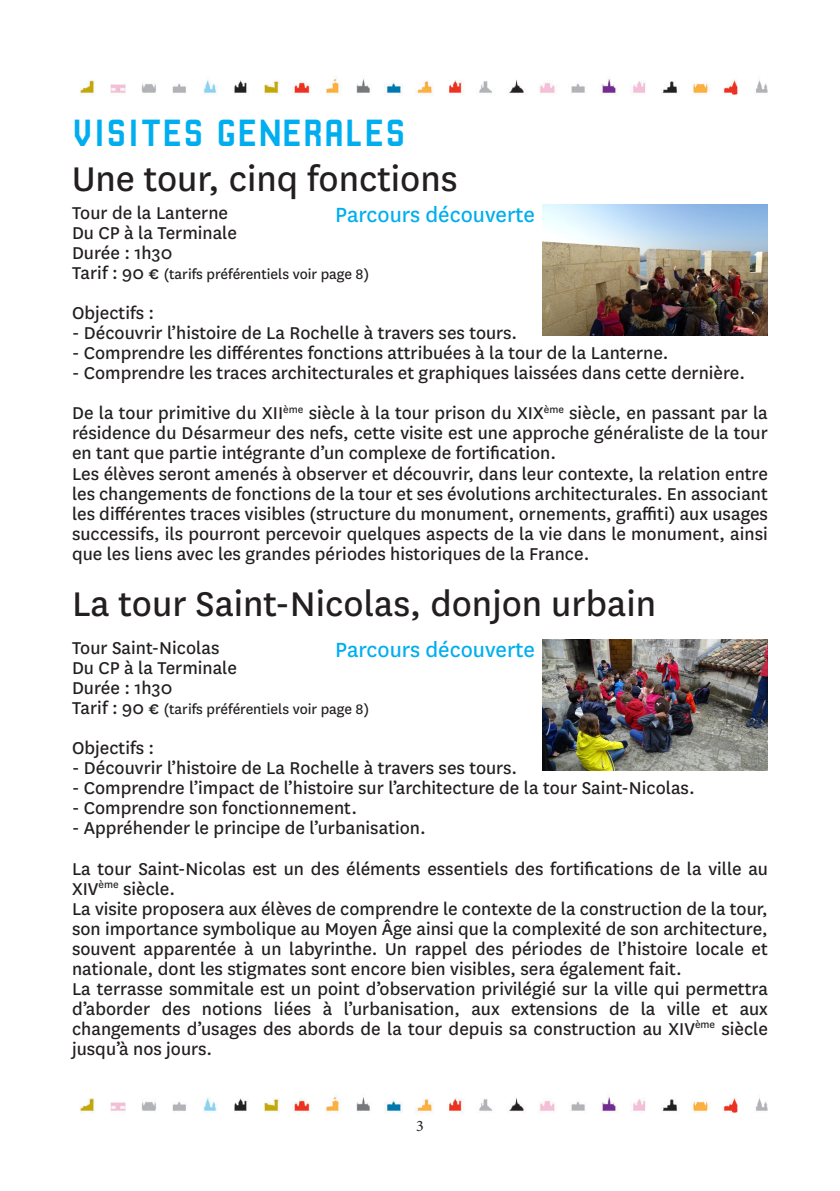
<style>
.page{position:relative;width:840px;height:1191px;background:#fff}
.page>*{position:absolute;margin:0;border:0;box-sizing:border-box;transform-origin:0 0}
.t1{font:40px "National";color:#231f20}
.t2{font:40px "Robust CMN";letter-spacing:.005em;color:#00aeef}
.t3{font:24px "National";color:#00aeef}
.t4{font:20px/20px "National";color:#231f20;text-align:justify}
.t5{font:16px "National";color:#231f20}
.t6{font:16px "Minion Pro";color:#231f20}
.s1{font-size:20px}
</style>
<div class="page">
<img style="left:80px;top:78px;width:687px;height:17px">
<img style="left:80px;top:1096px;width:687px;height:17px">
<img style="left:542px;top:204px;width:225px;height:131px">
<img style="left:542px;top:639px;width:225px;height:131px">
<p class="t2" style="left:72px;top:110px;width:335px">VISITES GENERALES</p>
<p class="t1" style="left:72px;top:152px;width:387px">Une tour, cinq fonctions</p>
<p class="t4" style="left:72px;top:202px;width:157px">Tour de la Lanterne</p>
<p class="t4" style="left:72px;top:222px;width:166px">Du CP à la Terminale</p>
<p class="t4" style="left:72px;top:242px;width:102px">Durée : 1h30</p>
<p class="t5" style="left:72px;top:264px;width:298px"><span class="s1">Tarif : 90 €</span> (tarifs préférentiels voir page 8)</p>
<p class="t4" style="left:72px;top:302px;width:84px">Objectifs :</p>
<p class="t4" style="left:72px;top:322px;width:446px">- Découvrir l’histoire de La Rochelle à travers ses tours.</p>
<p class="t4" style="left:72px;top:342px;width:597px">- Comprendre les différentes fonctions attribuées à la tour de la Lanterne.</p>
<p class="t4" style="left:72px;top:362px;width:674px">- Comprendre les traces architecturales et graphiques laissées dans cette dernière.</p>
<p class="t4" style="left:72px;top:402px;width:697px">De la tour primitive du XII<sup>ème</sup> siècle à la tour prison du XIX<sup>ème</sup> siècle, en passant par la résidence du Désarmeur des nefs, cette visite est une approche généraliste de la tour en tant que partie intégrante d’un complexe de fortification.</p>
<p class="t4" style="left:72px;top:462px;width:697px">Les élèves seront amenés à observer et découvrir, dans leur contexte, la relation entre les changements de fonctions de la tour et ses évolutions architecturales. En associant les différentes traces visibles (structure du monument, ornements, graffiti) aux usages successifs, ils pourront percevoir quelques aspects de la vie dans le monument, ainsi que les liens avec les grandes périodes historiques de la France.</p>
<p class="t3" style="left:335px;top:199px;width:201px">Parcours découverte</p>
<p class="t1" style="left:72px;top:576px;width:585px">La tour Saint-Nicolas, donjon urbain</p>
<p class="t4" style="left:72px;top:637px;width:149px">Tour Saint-Nicolas</p>
<p class="t4" style="left:72px;top:657px;width:166px">Du CP à la Terminale</p>
<p class="t4" style="left:72px;top:677px;width:102px">Durée : 1h30</p>
<p class="t5" style="left:72px;top:699px;width:298px"><span class="s1">Tarif : 90 €</span> (tarifs préférentiels voir page 8)</p>
<p class="t4" style="left:72px;top:737px;width:84px">Objectifs :</p>
<p class="t4" style="left:72px;top:757px;width:446px">- Découvrir l’histoire de La Rochelle à travers ses tours.</p>
<p class="t4" style="left:72px;top:777px;width:623px">- Comprendre l’impact de l’histoire sur l’architecture de la tour Saint-Nicolas.</p>
<p class="t4" style="left:72px;top:797px;width:286px">- Comprendre son fonctionnement.</p>
<p class="t4" style="left:72px;top:817px;width:355px">- Appréhender le principe de l’urbanisation.</p>
<p class="t4" style="left:72px;top:857px;width:697px">La tour Saint-Nicolas est un des éléments essentiels des fortifications de la ville au<br>XIV<sup>ème</sup> siècle.</p>
<p class="t4" style="left:72px;top:897px;width:697px">La visite proposera aux élèves de comprendre le contexte de la construction de la tour, son importance symbolique au Moyen Âge ainsi que la complexité de son architecture, souvent apparentée à un labyrinthe. Un rappel des périodes de l’histoire locale et nationale, dont les stigmates sont encore bien visibles, sera également fait.</p>
<p class="t4" style="left:72px;top:977px;width:697px">La terrasse sommitale est un point d’observation privilégié sur la ville qui permettra d’aborder des notions liées à l’urbanisation, aux extensions de la ville et aux changements d’usages des abords de la tour depuis sa construction au XIV<sup>ème</sup> siècle jusqu’à nos jours.</p>
<p class="t3" style="left:335px;top:634px;width:201px">Parcours découverte</p>
<p class="t6" style="left:416px;top:1114px;width:9px">3</p>
</div>
